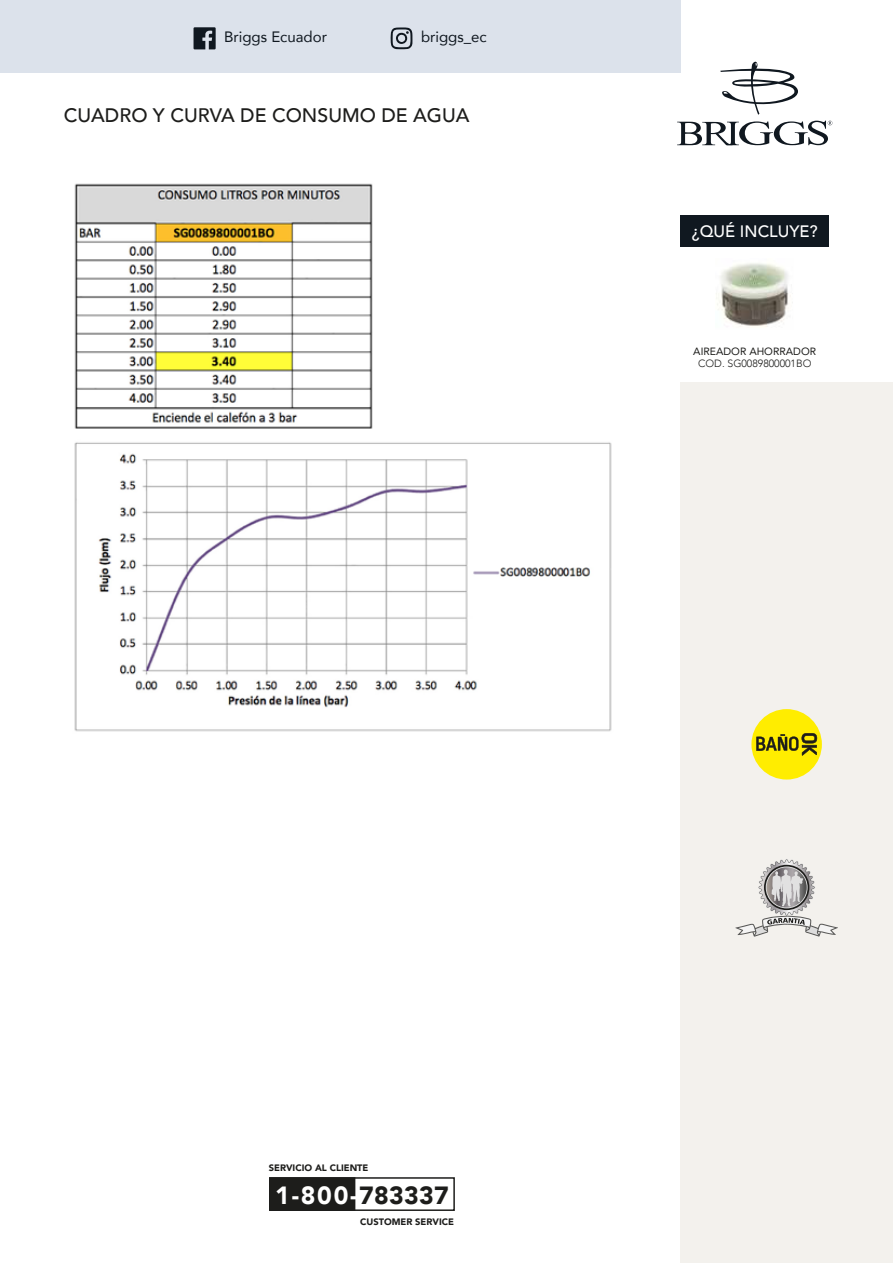
<style>
.page{position:relative;width:893px;height:1263px;background:#fff}
.page>*{position:absolute;margin:0;border:0;box-sizing:border-box;transform-origin:0 0}
.t1{font:900 24.9px "Avenir";letter-spacing:.01em;color:#fff}
.t2{font:500 19.5px "Avenir";color:#1d1d1b}
.t3{font:500 16.5px "Avenir";color:#fff}
.t4{font:15px "Avenir";color:#101820}
.t5{font:300 10.5px "Avenir";color:#1d1d1b}
.t6{font:10.5px "Avenir";color:#1d1d1b}
.t7{font:900 9.3px "Avenir";color:#1d1d1b}
.s1{color:#1d1d1b}
</style>
<div class="page">
<img style="left:716px;top:263px;width:77px;height:64px">
<div style="left:680px;top:215px;width:149px;height:32px;background:#101820"></div>
<img style="left:74px;top:183px;width:538px;height:549px">
<div style="left:680px;top:383px;width:213px;height:880px;background:#f3f1ed"></div>
<div style="left:269px;top:1177px;width:186px;height:34px;border:2px solid #1d1d1b"></div>
<div style="left:269px;top:1177px;width:86px;height:34px;background:#1d1d1b"></div>
<div style="left:751px;top:709px;width:71px;height:70px;background:#ffed00;border-radius:50%"></div>
<svg style="left:756px;top:733px;width:61px;height:23px"></svg>
<svg style="left:735px;top:859px;width:103px;height:77px"></svg>
<div style="left:0;top:0;width:680px;height:72px;background:#dce2eb"></div>
<svg style="left:677px;top:121px;width:155px;height:24px"></svg>
<svg style="left:720px;top:61px;width:78px;height:54px"></svg>
<svg style="left:194px;top:27px;width:22px;height:22px"></svg>
<svg style="left:390px;top:27px;width:23px;height:22px"></svg>
<h3 class="t4" style="left:224px;top:25px;width:104px">Briggs Ecuador</h3>
<h3 class="t4" style="left:421px;top:25px;width:67px">briggs_ec</h3>
<h2 class="t2" style="left:64px;top:98px;width:407px">CUADRO Y CURVA DE CONSUMO DE AGUA</h2>
<h3 class="t3" style="left:692px;top:217px;width:128px">¿QUÉ INCLUYE?</h3>
<p class="t6" style="left:693px;top:343px;width:124px">AIREADOR AHORRADOR</p>
<p class="t5" style="left:698px;top:357px;width:115px">COD. SG0089800001BO</p>
<p class="t7" style="left:269px;top:1159px;width:101px">SERVICIO AL CLIENTE</p>
<h1 class="t1" style="left:275px;top:1174px;width:175px">1-800-<span class="s1">783337</span></h1>
<p class="t7" style="left:360px;top:1213px;width:95px">CUSTOMER SERVICE</p>
</div>
